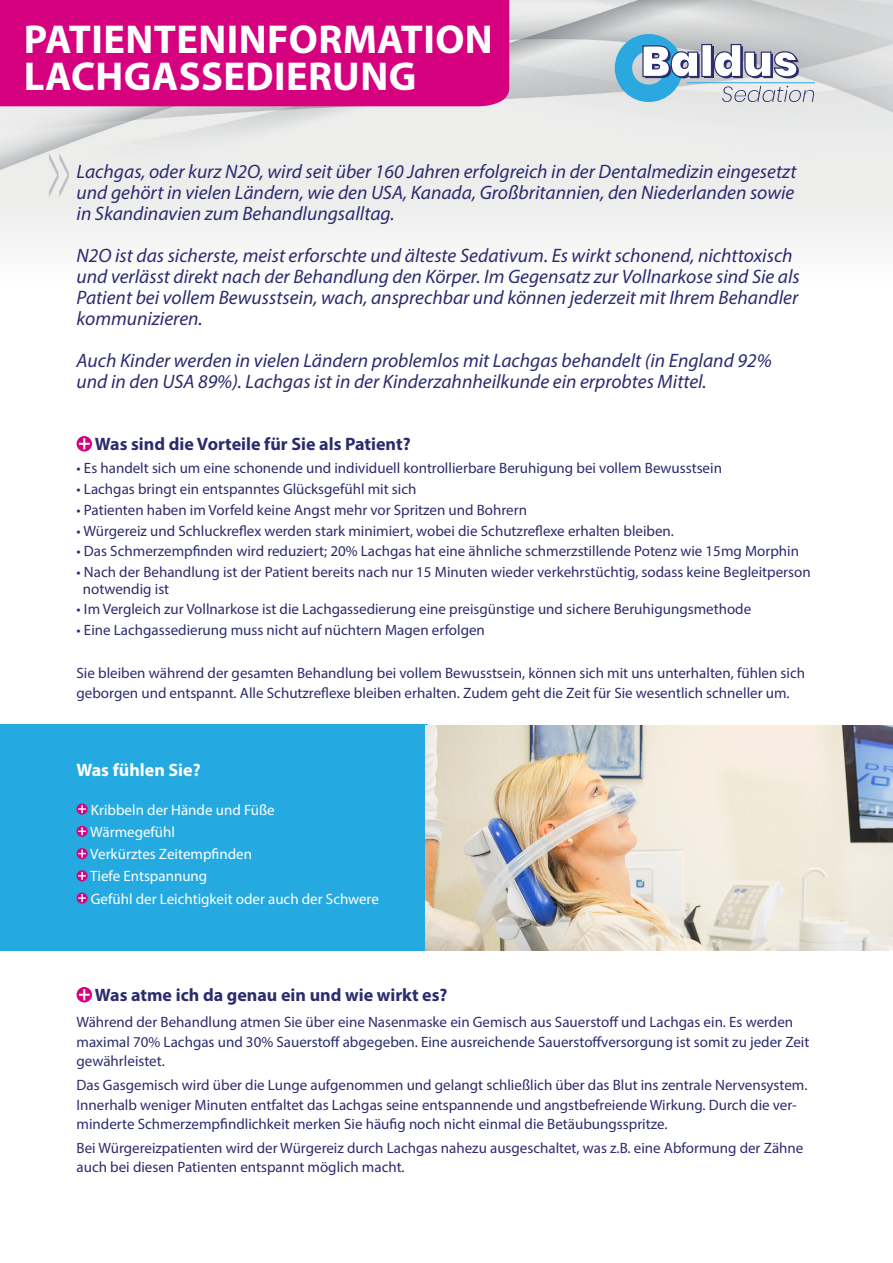
<style>
.page{position:relative;width:893px;height:1263px;background:#fff}
.page>*{position:absolute;margin:0;border:0;box-sizing:border-box;transform-origin:0 0}
.t1{font:82.5px "Myriad Pro";color:#bcbdc0;scale:.25 1}
.t2{font:700 40.5px/37.5px "Myriad Pro";letter-spacing:.01em;color:#fff}
.t3{font:italic 19.5px/21px "Myriad Pro";color:#2d2b6f}
.t4{font:700 18px "Myriad Pro";color:#2d2b6f}
.t5{font:700 18px "Myriad Pro";color:#fff}
.t6{font:15px/19.5px "Myriad Pro";color:#2d2b6f}
.t7{font:15px/22.2px "Myriad Pro";color:#fff}
</style>
<div class="page">
<div style="left:0;top:0;width:509px;height:106px;background:#d6017f"></div>
<div style="left:0;top:724px;width:427px;height:227px;background:#24aae1"></div>
<svg style="left:77px;top:803px;width:11px;height:12px"></svg>
<svg style="left:78px;top:805px;width:8px;height:8px"></svg>
<svg style="left:77px;top:826px;width:11px;height:11px"></svg>
<svg style="left:78px;top:827px;width:8px;height:8px"></svg>
<svg style="left:77px;top:848px;width:11px;height:11px"></svg>
<svg style="left:78px;top:849px;width:8px;height:9px"></svg>
<svg style="left:77px;top:870px;width:11px;height:11px"></svg>
<svg style="left:78px;top:872px;width:8px;height:8px"></svg>
<svg style="left:77px;top:892px;width:11px;height:12px"></svg>
<svg style="left:78px;top:894px;width:8px;height:8px"></svg>
<svg style="left:77px;top:436px;width:15px;height:15px"></svg>
<svg style="left:79px;top:438px;width:11px;height:11px"></svg>
<svg style="left:77px;top:987px;width:15px;height:15px"></svg>
<svg style="left:79px;top:989px;width:11px;height:11px"></svg>
<div style="left:704px;top:46px;width:9px;height:32px;background:#2b2d6e"></div>
<svg style="left:615px;top:34px;width:85px;height:68px"></svg>
<div style="left:701px;top:44px;width:11px;height:33px;background:#fff;border:1px solid #2b2d6e"></div>
<svg style="left:713px;top:43px;width:86px;height:35px"></svg>
<hr style="left:687px;top:82px;width:128px;height:1px;background:#2aa8df">
<svg style="left:722px;top:86px;width:92px;height:16px"></svg>
<img style="left:425px;top:725px;width:468px;height:226px">
<h2 class="t2" style="left:24px;top:19px;width:471px">PATIENTENINFORMATION<br>LACHGASSEDIERUNG</h2>
<h1 class="t1" style="left:48px;top:118px;width:92px">&gt;&gt;</h1>
<h3 class="t3" style="left:77px;top:161px;width:721px;text-align:justify">Lachgas, oder kurz N2O, wird seit über 160 Jahren erfolgreich in der Dentalmedizin eingesetzt und gehört in vielen Ländern, wie den USA, Kanada, Großbritannien, den Niederlanden sowie in Skandinavien zum Behandlungsalltag.</h3>
<p class="t3" style="left:77px;top:245px;width:725px">N2O ist das sicherste, meist erforschte und älteste Sedativum. Es wirkt schonend, nichttoxisch und verlässt direkt nach der Behandlung den Körper. Im Gegensatz zur Vollnarkose sind Sie als Patient bei vollem Bewusstsein, wach, ansprechbar und können jederzeit mit Ihrem Behandler kommunizieren.</p>
<h3 class="t3" style="left:77px;top:350px;width:697px">Auch Kinder werden in vielen Ländern problemlos mit Lachgas behandelt (in England 92% und in den USA 89%). Lachgas ist in der Kinderzahnheilkunde ein erprobtes Mittel.</h3>
<p class="t4" style="left:95px;top:433px;width:317px">Was sind die Vorteile für Sie als Patient?</p>
<p class="t6" style="left:77px;top:458px;width:647px">• Es handelt sich um eine schonende und individuell kontrollierbare Beruhigung bei vollem Bewusstsein</p>
<p class="t6" style="left:77px;top:479px;width:341px">• Lachgas bringt ein entspanntes Glücksgefühl mit sich</p>
<p class="t6" style="left:77px;top:500px;width:452px">• Patienten haben im Vorfeld keine Angst mehr vor Spritzen und Bohrern</p>
<p class="t6" style="left:77px;top:521px;width:599px">• Würgereiz und Schluckreflex werden stark minimiert, wobei die Schutzreflexe erhalten bleiben.</p>
<p class="t6" style="left:77px;top:541px;width:724px">• Das Schmerzempfinden wird reduziert; 20% Lachgas hat eine ähnliche schmerzstillende Potenz wie 15mg Morphin</p>
<p class="t6" style="left:83px;top:564px;width:729px;line-height:16.5px;text-indent:-6px">• Nach der Behandlung ist der Patient bereits nach nur 15 Minuten wieder verkehrstüchtig, sodass keine Begleitperson notwendig ist</p>
<p class="t6" style="left:77px;top:599px;width:676px">• Im Vergleich zur Vollnarkose ist die Lachgassedierung eine preisgünstige und sichere Beruhigungsmethode</p>
<p class="t6" style="left:77px;top:620px;width:410px">• Eine Lachgassedierung muss nicht auf nüchtern Magen erfolgen</p>
<p class="t6" style="left:77px;top:663px;width:730px">Sie bleiben während der gesamten Behandlung bei vollem Bewusstsein, können sich mit uns unterhalten, fühlen sich geborgen und entspannt. Alle Schutzreflexe bleiben erhalten. Zudem geht die Zeit für Sie wesentlich schneller um.</p>
<p class="t5" style="left:77px;top:758px;width:126px">Was fühlen Sie?</p>
<p class="t7" style="left:90px;top:798px;width:290px">Kribbeln der Hände und Füße<br>Wärmegefühl<br>Verkürztes Zeitempfinden<br>Tiefe Entspannung<br>Gefühl der Leichtigkeit oder auch der Schwere</p>
<p class="t4" style="left:95px;top:983px;width:354px">Was atme ich da genau ein und wie wirkt es?</p>
<p class="t6" style="left:77px;top:1012px;width:734px">Während der Behandlung atmen Sie über eine Nasenmaske ein Gemisch aus Sauerstoff und Lachgas ein. Es werden maximal 70% Lachgas und 30% Sauerstoff abgegeben. Eine ausreichende Sauerstoffversorgung ist somit zu jeder Zeit gewährleistet.</p>
<p class="t6" style="left:77px;top:1075px;width:732px">Das Gasgemisch wird über die Lunge aufgenommen und gelangt schließlich über das Blut ins zentrale Nervensystem.<br>Innerhalb weniger Minuten entfaltet das Lachgas seine entspannende und angstbefreiende Wirkung. Durch die ver&shy;minderte Schmerzempfindlichkeit merken Sie häufig noch nicht einmal die Betäubungsspritze.</p>
<p class="t6" style="left:77px;top:1138px;width:728px">Bei Würgereizpatienten wird der Würgereiz durch Lachgas nahezu ausgeschaltet, was z.B. eine Abformung der Zähne auch bei diesen Patienten entspannt möglich macht.</p>
</div>
